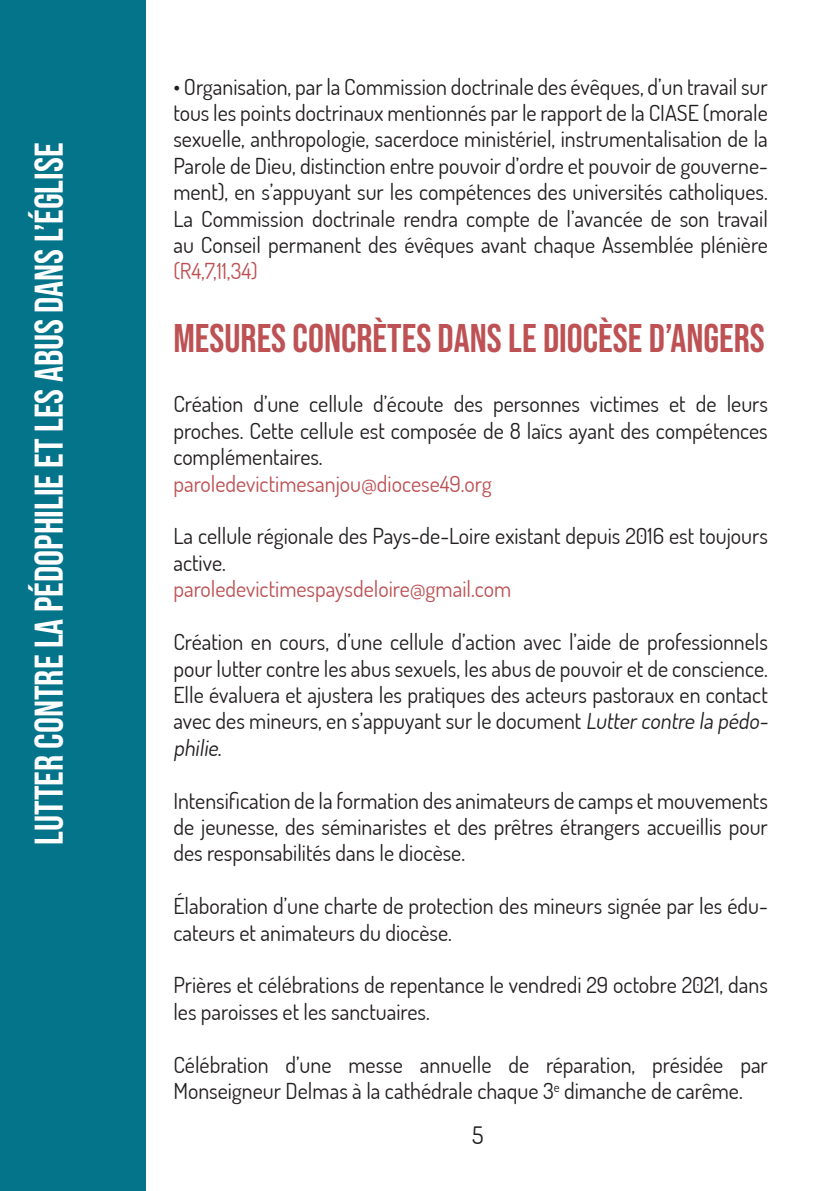
<style>
.page{position:relative;width:840px;height:1191px;background:#fff}
.page>*{position:absolute;margin:0;border:0;box-sizing:border-box;transform-origin:0 0}
.t1{font:40px "Bebas Neue";color:#fff}
.t2{font:40px "Bebas Neue";color:#bd5154}
.t3{font:200 24px "Dosis";color:#231f20}
.t4{font:200 22px/26.4px "Dosis";color:#231f20}
.t5{font:200 22px "Dosis";color:#bd5154}
.s1{color:#bd5154}
</style>
<div class="page">
<div style="left:0;top:0;width:145px;height:1191px;background:#04748b"></div>
<p class="t1" style="left:26px;top:845px;width:703px;rotate:-90deg">LUTTER CONTRE LA PÉDOPHILIE ET LES ABUS DANS L’ÉGLISE</p>
<p class="t4" style="left:173px;top:72px;width:595px;text-align:justify">• Organisation, par la Commission doctrinale des évêques, d’un travail sur tous les points doctrinaux mentionnés par le rapport de la CIASE (morale sexuelle, anthropologie, sacerdoce ministériel, instrumentalisation de la Parole de Dieu, distinction entre pouvoir d’ordre et pouvoir de gouverne&shy;ment), en s’appuyant sur les compétences des universités catholiques.<br>La Commission doctrinale rendra compte de l’avancée de son travail au Conseil permanent des évêques avant chaque Assemblée plénière <span class="s1">(R4,7,11,34)</span></p>
<p class="t2" style="left:173px;top:315px;width:592px">MESURES CONCRÈTES DANS LE DIOCÈSE D’ANGERS</p>
<p class="t4" style="left:173px;top:390px;width:595px;text-align:justify">Création d’une cellule d’écoute des personnes victimes et de leurs proches. Cette cellule est composée de 8 laïcs ayant des compétences complémentaires.</p>
<p class="t5" style="left:173px;top:468px;width:320px">paroledevictimesanjou@diocese49.org</p>
<p class="t4" style="left:173px;top:522px;width:595px">La cellule régionale des Pays-de-Loire existant depuis 2016 est toujours active.</p>
<p class="t5" style="left:173px;top:574px;width:339px">paroledevictimespaysdeloire@gmail.com</p>
<p class="t4" style="left:173px;top:628px;width:599px">Création en cours, d’une cellule d’action avec l’aide de professionnels pour lutter contre les abus sexuels, les abus de pouvoir et de conscience.<br>Elle évaluera et ajustera les pratiques des acteurs pastoraux en contact avec des mineurs, en s’appuyant sur le document Luttercontre la pédo&shy;philie.</p>
<p class="t4" style="left:173px;top:786px;width:595px;text-align:justify">Intensification de la formation des animateurs de camps et mouvements de jeunesse, des séminaristes et des prêtres étrangers accueillis pour des responsabilités dans le diocèse.</p>
<p class="t4" style="left:173px;top:892px;width:595px">Élaboration d’une charte de protection des mineurs signée par les édu&shy;cateurs et animateurs du diocèse.</p>
<p class="t4" style="left:173px;top:971px;width:595px">Prières et célébrations de repentance le vendredi 29 octobre 2021, dans les paroisses et les sanctuaires.</p>
<p class="t4" style="left:173px;top:1050px;width:595px">Célébration d’une messe annuelle de réparation, présidée par<br>Monseigneur Delmas à la cathédrale chaque 3<sup>e</sup> dimanche de carême.</p>
<p class="t3" style="left:472px;top:1118px;width:13px">5</p>
</div>
